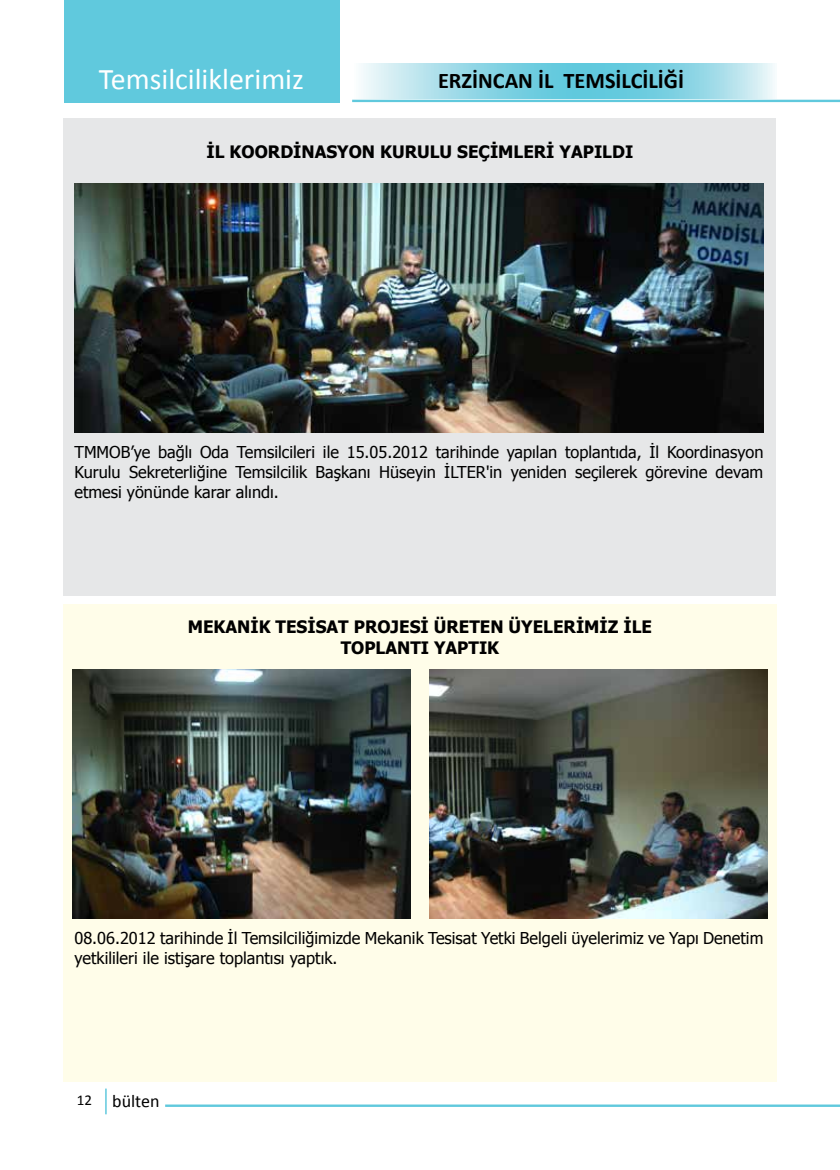
<style>
.page{position:relative;width:840px;height:1170px;background:#fff}
.page>*{position:absolute;margin:0;border:0;box-sizing:border-box;transform-origin:0 0}
.t1{font:30px "Calibri";color:#fff}
.t2{font:700 22.35px "Calibri";color:#000}
.t3{font:18px "Calibri";color:#000}
.t4{font:700 17.1px/20.5px "Tahoma";color:#000;text-align:center}
.t5{font:16.35px/19.6px "Tahoma";color:#000;text-align:justify}
.s1{font-size:15px}
</style>
<div class="page">
<hr style="left:352px;top:100px;width:488px;height:2px;background:#60c9dd">
<div style="left:64px;top:0;width:276px;height:102px;background:#60c9dd"></div>
<hr style="left:165px;top:1104px;width:675px;height:2px;background:#60c9dd">
<hr style="left:105px;top:1088px;width:2px;height:26px;background:#60c9dd">
<svg style="left:361px;top:64px;width:414px;height:34px;background:#94d8e6"></svg>
<div style="left:63px;top:604px;width:713px;height:477px;background:#fffde9"></div>
<div style="left:64px;top:118px;width:712px;height:477px;background:#e6e7e8"></div>
<img style="left:74px;top:183px;width:689px;height:249px">
<img style="left:72px;top:670px;width:338px;height:248px">
<img style="left:430px;top:670px;width:338px;height:248px">
<h1 class="t1" style="left:99px;top:61px;width:207px">Temsilciliklerimiz</h1>
<h2 class="t2" style="left:438px;top:67px;width:247px">ERZİNCAN İL TEMSİLCİLİĞİ</h2>
<p class="t4" style="left:207px;top:140px;width:428px">İL KOORDİNASYON KURULU SEÇİMLERİ YAPILDI</p>
<p class="t5" style="left:74px;top:441px;width:690px">TMMOB’ye bağlı Oda Temsilcileri ile 15.05.2012 tarihinde yapılan toplantıda, İl Koordinasyon Kurulu Sekreterliğine Temsilcilik Başkanı Hüseyin İLTER'in yeniden seçilerek görevine devam etmesi yönünde karar alındı.</p>
<p class="t4" style="left:188px;top:615px;width:466px">MEKANİK TESİSAT PROJESİ ÜRETEN ÜYELERİMİZ İLE<br>TOPLANTI YAPTIK</p>
<p class="t5" style="left:74px;top:927px;width:690px">08.06.2012 tarihinde İl Temsilciliğimizde Mekanik Tesisat Yetki Belgeli üyelerimiz ve Yapı Denetim yetkilileri ile istişare toplantısı yaptık.</p>
<p class="t3" style="left:77px;top:1089px;width:84px"><span class="s1">12</span> bülten</p>
</div>
